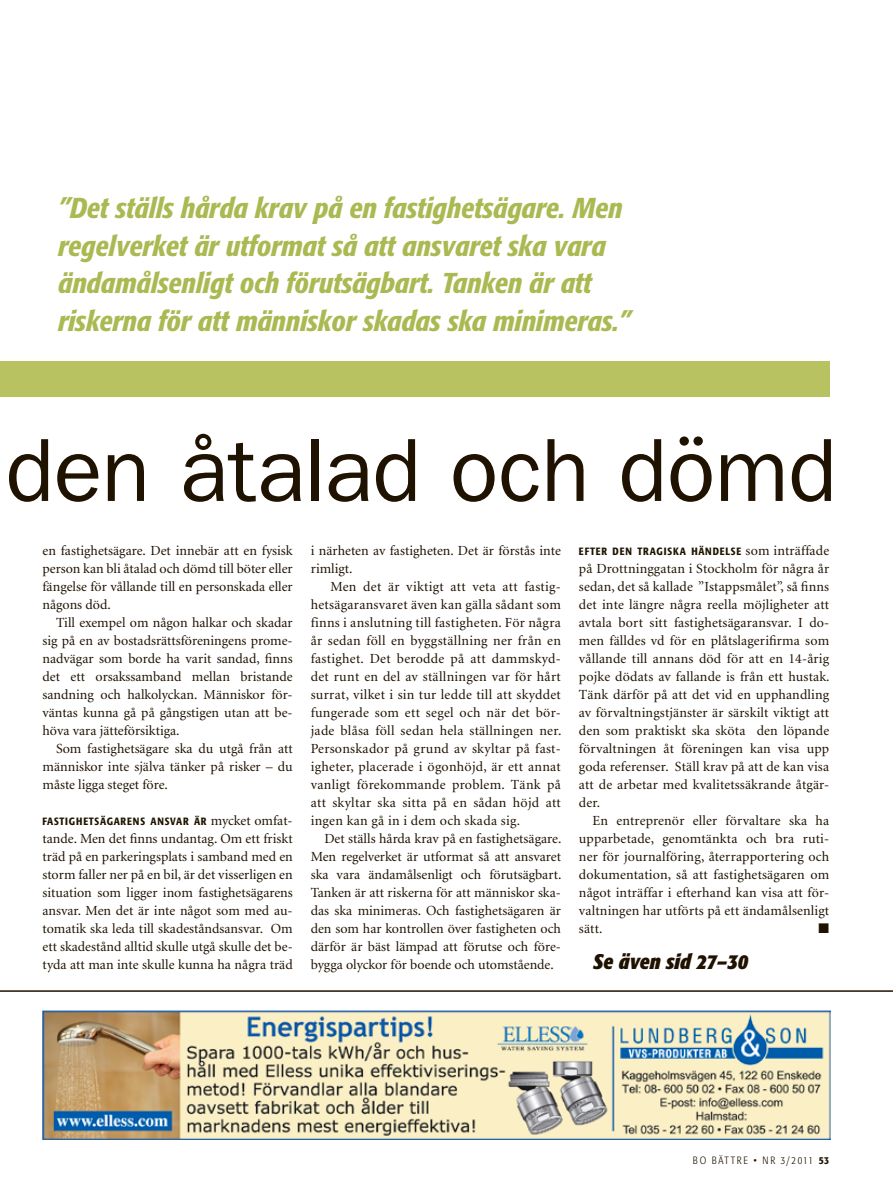
<style>
.page{position:relative;width:893px;height:1191px;background:#fff}
.page>*{position:absolute;margin:0;border:0;box-sizing:border-box;transform-origin:0 0}
.t1{font:90px "Franklin Gothic";letter-spacing:-.005em;color:#1f1200}
.t2{font:italic 500 condensed 28.5px/37.5px "Formata";color:#abb952}
.t3{font:italic 700 condensed 21px "Formata";color:#1f1200}
.t4{font:13.95px/18px "Minion";color:#1f1200;text-align:justify}
.t5{font:13.95px "Zapf Dingbats ITC";color:#1f1200}
.t6{font:500 condensed 10.5px "Formata";letter-spacing:.075em;color:#1f1200}
.t7{font:300 condensed 10.5px "Formata";letter-spacing:.16em;color:#1f1200}
.s1{font-family:"Minion";font-weight:400;font-stretch:normal;font-size:13.95px}
.s2{font-weight:500}
</style>
<div class="page">
<div style="left:0;top:360px;width:829px;height:36px;background:#b9c260"></div>
<hr style="left:0;top:990px;width:893px;height:1px;background:#1f1200">
<img style="left:42px;top:1010px;width:789px;height:130px">
<h2 class="t2" style="left:58px;top:189px;width:574px">”Det ställs hårda krav på en fastighetsägare. Men regelverket är utformat så att ansvaret ska vara ändamålsenligt och förutsägbart. Tanken är att riskerna för att människor skadas ska minimeras.”</h2>
<h1 class="t1" style="left:6px;top:418px;width:833px">den åtalad och dömd</h1>
<p class="t4" style="left:43px;top:542px;width:252px">en fastighetsägare. Det innebär att en fysisk person kan bli åtalad och dömd till böter eller fängelse för vållande till en personskada eller någons död.</p>
<p class="t4" style="left:43px;top:614px;width:252px;text-indent:14px">Till exempel om någon halkar och skadar sig på en av bostadsrättsföreningens prome&shy;nadvägar som borde ha varit sandad, finns det ett orsakssamband mellan bristande sandning och halkolyckan. Människor för&shy;väntas kunna gå på gångstigen utan att be&shy;höva vara jätteförsiktiga.</p>
<p class="t4" style="left:43px;top:740px;width:252px;text-indent:14px">Som fastighetsägare ska du utgå från att människor inte själva tänker på risker – du måste ligga steget före.</p>
<p class="t6" style="left:43px;top:815px;width:252px">FASTIGHETSÄGARENS ANSVAR ÄR <span class="s1">mycket omfat-</span></p>
<p class="t4" style="left:43px;top:830px;width:252px">tande. Men det finns undantag. Om ett friskt träd på en parkeringsplats i samband med en storm faller ner på en bil, är det visserligen en situation som ligger inom fastighetsägarens ansvar. Men det är inte något som med au&shy;tomatik ska leda till skadeståndsansvar. Om ett skadestånd alltid skulle utgå skulle det be&shy;tyda att man inte skulle kunna ha några träd</p>
<p class="t4" style="left:311px;top:542px;width:252px">i närheten av fastigheten. Det är förstås inte rimligt.</p>
<p class="t4" style="left:311px;top:578px;width:252px;text-indent:20px">Men det är viktigt att veta att fastig&shy;hetsägaransvaret även kan gälla sådant som finns i anslutning till fastigheten. För några år sedan föll en byggställning ner från en fastighet. Det berodde på att dammskyd&shy;det runt en del av ställningen var för hårt surrat, vilket i sin tur ledde till att skyddet fungerade som ett segel och när det bör&shy;jade blåsa föll sedan hela ställningen ner.<br>Personskador på grund av skyltar på fast&shy;igheter, placerade i ögonhöjd, är ett annat vanligt förekommande problem. Tänk på att skyltar ska sitta på en sådan höjd att ingen kan gå in i dem och skada sig.</p>
<p class="t4" style="left:311px;top:830px;width:252px;text-indent:14px">Det ställs hårda krav på en fastighetsägare.<br>Men regelverket är utformat så att ansvaret ska vara ändamålsenligt och förutsägbart.<br>Tanken är att riskerna för att människor ska&shy;das ska minimeras. Och fastighetsägaren är den som har kontrollen över fastigheten och därför är bäst lämpad att förutse och före&shy;bygga olyckor för boende och utomstående.</p>
<p class="t6" style="left:579px;top:545px;width:252px">EFTER DEN TRAGISKA HÄNDELSE <span class="s1">som inträffade</span></p>
<p class="t4" style="left:579px;top:560px;width:252px">på Drottninggatan i Stockholm för några år sedan, det så kallade ”Istappsmålet”, så finns det inte längre några reella möjligheter att avtala bort sitt fastighetsägaransvar. I do&shy;men fälldes vd för en plåtslagerifirma som vållande till annans död för att en 14-årig pojke dödats av fallande is från ett hustak.<br>Tänk därför på att det vid en upphandling av förvaltningstjänster är särskilt viktigt att den som praktiskt ska sköta den löpande förvaltningen åt föreningen kan visa upp goda referenser. Ställ krav på att de kan visa att de arbetar med kvalitetssäkrande åtgär&shy;der.</p>
<p class="t4" style="left:579px;top:812px;width:252px;text-indent:14px">En entreprenör eller förvaltare ska ha upparbetade, genomtänkta och bra ruti&shy;ner för journalföring, återrapportering och dokumentation, så att fastighetsägaren om något inträffar i efterhand kan visa att för&shy;valtningen har utförts på ett ändamålsenligt sätt.</p>
<p class="t5" style="left:819px;top:922px;width:12px">■</p>
<h3 class="t3" style="left:593px;top:949px;width:157px">Se även sid 27–30</h3>
<p class="t7" style="left:693px;top:1154px;width:138px">BO BÄTTRE • NR 3/2011 <span class="s2">53</span></p>
</div>
